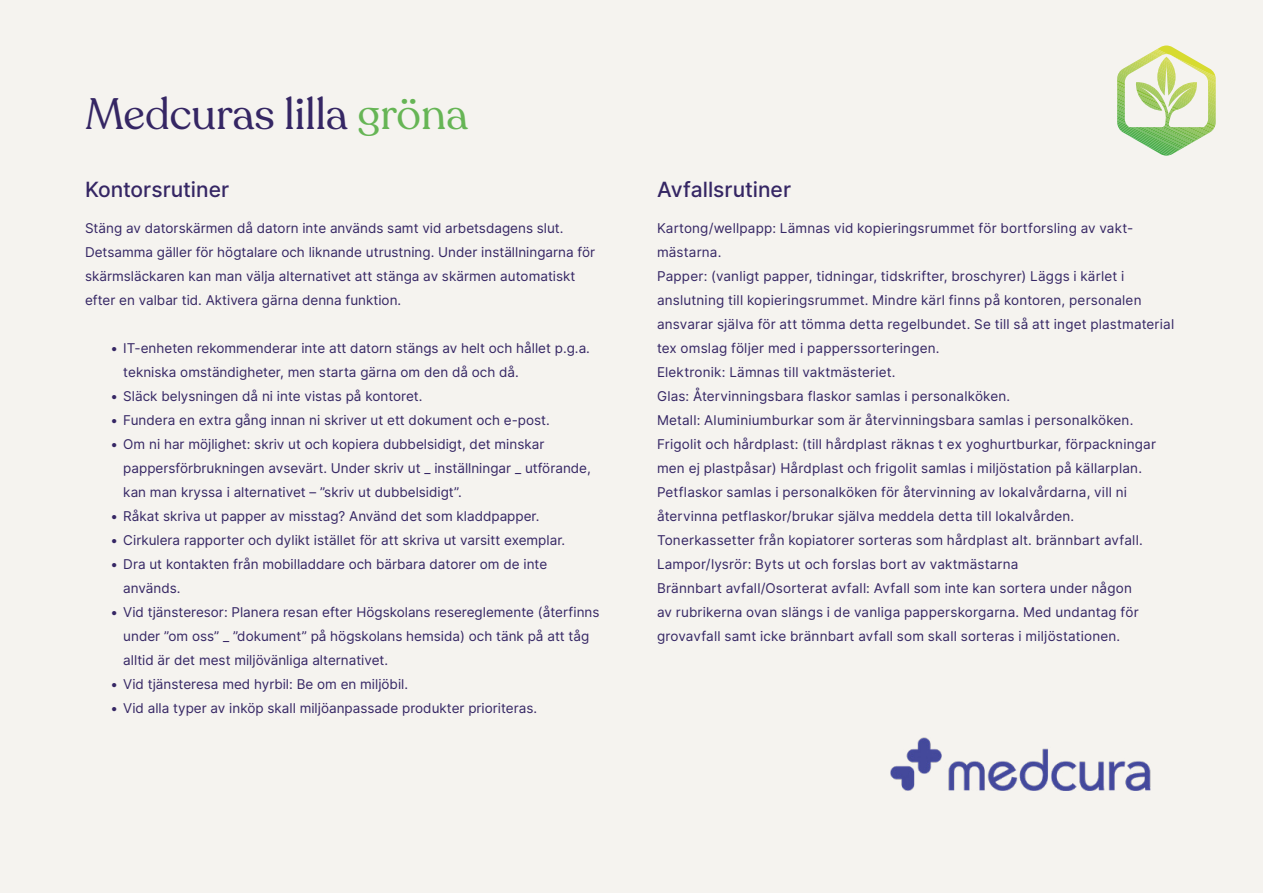
<style>
.page{position:relative;width:1263px;height:893px;background:#f5f3ef}
.page>*{position:absolute;margin:0;border:0;box-sizing:border-box;transform-origin:0 0}
.t1{font:43.5px "Recoleta";color:#352664}
.t2{font:500 21px "Inter";color:#352664}
.t3{font:13.5px/24px "Inter";color:#352664}
.s1{color:#66b555}
</style>
<div class="page">
<svg style="left:1117px;top:46px;width:99px;height:110px"></svg>
<img style="left:891px;top:738px;width:259px;height:52px">
<h1 class="t1" style="left:85px;top:87px;width:385px">Medcuras lilla <span class="s1">gröna</span></h1>
<h2 class="t2" style="left:85px;top:174px;width:146px">Kontorsrutiner</h2>
<p class="t3" style="left:85px;top:216px;width:512px">Stäng av datorskärmen då datorn inte används samt vid arbetsdagens slut.<br>Detsamma gäller för högtalare och liknande utrustning. Under inställningarna för skärmsläckaren kan man välja alternativet att stänga av skärmen automatiskt efter en valbar tid. Aktivera gärna denna funktion.</p>
<p class="t3" style="left:123px;top:336px;width:468px;text-indent:-13px">• IT-enheten rekommenderar inte att datorn stängs av helt och hållet p.g.a. tekniska omständigheter, men starta gärna om den då och då.</p>
<p class="t3" style="left:111px;top:384px;width:313px">• Släck belysningen då ni inte vistas på kontoret.</p>
<p class="t3" style="left:111px;top:408px;width:441px">• Fundera en extra gång innan ni skriver ut ett dokument och e-post.</p>
<p class="t3" style="left:123px;top:432px;width:469px;text-indent:-13px">• Om ni har möjlighet: skriv ut och kopiera dubbelsidigt, det minskar pappersförbrukningen avsevärt. Under skriv ut _ inställningar _ utförande, kan man kryssa i alternativet – ”skriv ut dubbelsidigt”.</p>
<p class="t3" style="left:111px;top:504px;width:430px">• Råkat skriva ut papper av misstag? Använd det som kladdpapper.</p>
<p class="t3" style="left:111px;top:528px;width:456px">• Cirkulera rapporter och dylikt istället för att skriva ut varsitt exemplar.</p>
<p class="t3" style="left:123px;top:552px;width:425px;text-indent:-13px">• Dra ut kontakten från mobilladdare och bärbara datorer om de inte används.</p>
<p class="t3" style="left:123px;top:600px;width:478px;text-indent:-13px">• Vid tjänsteresor: Planera resan efter Högskolans resereglemente (återfinns under ”om oss” _ ”dokument” på högskolans hemsida) och tänk på att tåg alltid är det mest miljövänliga alternativet.</p>
<p class="t3" style="left:111px;top:672px;width:299px">• Vid tjänsteresa med hyrbil: Be om en miljöbil.</p>
<p class="t3" style="left:111px;top:696px;width:428px">• Vid alla typer av inköp skall miljöanpassade produkter prioriteras.</p>
<h2 class="t2" style="left:657px;top:174px;width:136px">Avfallsrutiner</h2>
<p class="t3" style="left:657px;top:216px;width:519px">Kartong/wellpapp: Lämnas vid kopieringsrummet för bortforsling av vakt&shy;mästarna.<br>Papper: (vanligt papper, tidningar, tidskrifter, broschyrer) Läggs i kärlet i anslutning till kopieringsrummet. Mindre kärl finns på kontoren, personalen ansvarar själva för att tömma detta regelbundet. Se till så att inget plastmaterial tex omslag följer med i papperssorteringen.<br>Elektronik: Lämnas till vaktmästeriet.<br>Glas: Återvinningsbara flaskor samlas i personalköken.<br>Metall: Aluminiumburkar som är återvinningsbara samlas i personalköken.<br>Frigolit och hårdplast: (till hårdplast räknas t ex yoghurtburkar, förpackningar men ej plastpåsar) Hårdplast och frigolit samlas i miljöstation på källarplan.<br>Petflaskor samlas i personalköken för återvinning av lokalvårdarna, vill ni återvinna petflaskor/brukar själva meddela detta till lokalvården.<br>Tonerkassetter från kopiatorer sorteras som hårdplast alt. brännbart avfall.<br>Lampor/lysrör: Byts ut och forslas bort av vaktmästarna<br>Brännbart avfall/Osorterat avfall: Avfall som inte kan sortera under någon<br>av rubrikerna ovan slängs i de vanliga papperskorgarna. Med undantag för grovavfall samt icke brännbart avfall som skall sorteras i miljöstationen.</p>
</div>
